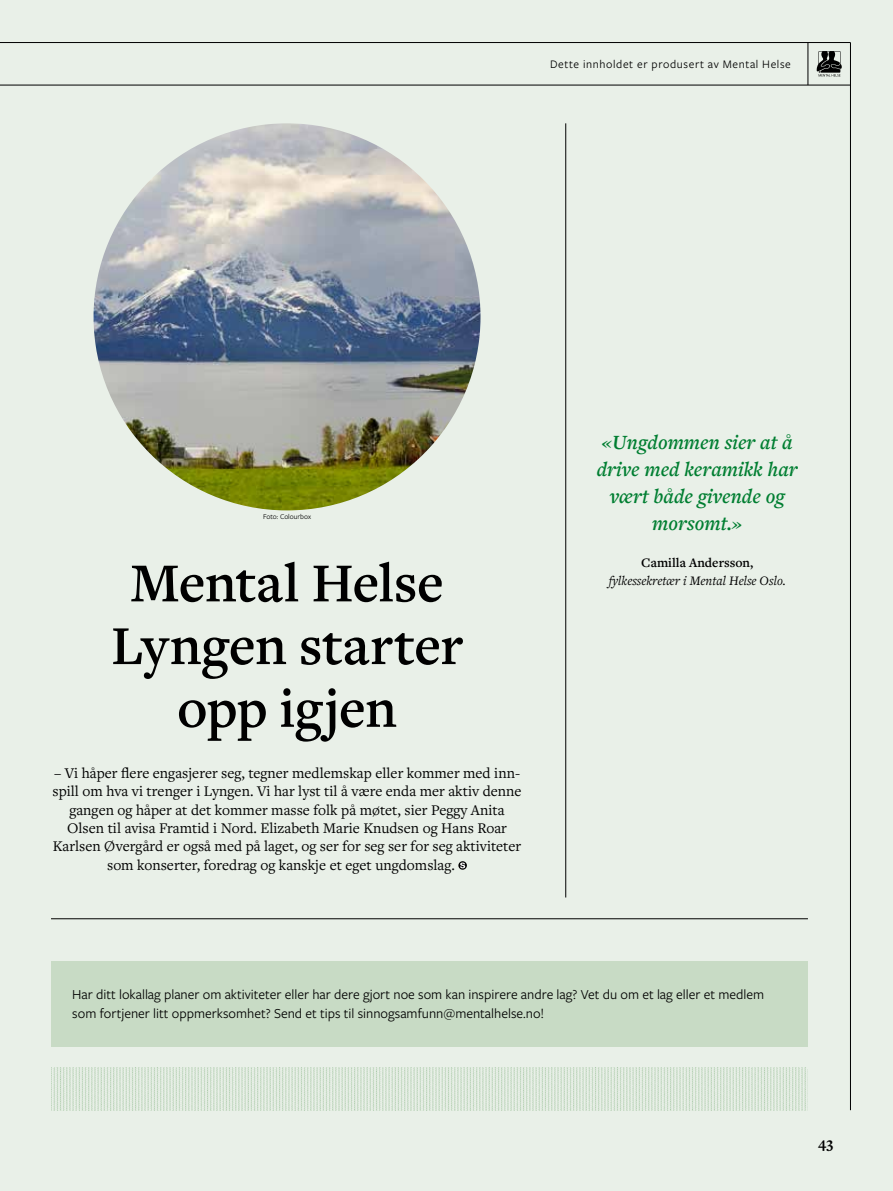
<style>
.page{position:relative;width:893px;height:1191px;background:#e9f0e8}
.page>*{position:absolute;margin:0;border:0;box-sizing:border-box;transform-origin:0 0}
.t1{font:600 57px/62.7px "Freight Text Pro";letter-spacing:-.01em;color:#000;text-align:center}
.t2{font:italic 600 21px/27px "Freight Text Pro";color:#007e31;text-align:center}
.t3{font:700 15.75px "Freight Text Pro";color:#000}
.t4{font:15.3px "Freight Text Pro";color:#000}
.t5{font:14.25px/18.8px "Freight Sans Pro";color:#000}
.t6{font:italic 13.5px "Freight Text Pro";color:#000}
.t7{font:600 13.5px "Freight Text Pro";color:#000}
.t8{font:12px "Freight Sans Pro";letter-spacing:.05em;color:#000}
.t9{font:7.5px "Freight Sans Pro";color:#000}
</style>
<div class="page">
<hr style="left:808px;top:43px;width:1px;height:42px;background:#000">
<hr style="left:850px;top:43px;width:1px;height:1067px;background:#000">
<hr style="left:0;top:42px;width:850px;height:1px;background:#000">
<hr style="left:0;top:85px;width:850px;height:1px;background:#000">
<svg style="left:817px;top:51px;width:25px;height:26px"></svg>
<div style="left:51px;top:961px;width:757px;height:85px;background:#c8dbc5"></div>
<img style="left:51px;top:1067px;width:757px;height:43px">
<svg style="left:458px;top:861px;width:9px;height:8px"></svg>
<svg style="left:460px;top:862px;width:5px;height:6px"></svg>
<img style="left:94px;top:123px;width:386px;height:387px;border-radius:193px">
<hr style="left:51px;top:918px;width:757px;height:1px;background:#000">
<hr style="left:565px;top:123px;width:1px;height:774px;background:#000">
<p class="t8" style="left:550px;top:56px;width:242px">Dette innholdet er produsert av Mental Helse</p>
<p class="t9" style="left:263px;top:512px;width:49px">Foto: Colourbox</p>
<h1 class="t1" style="left:111px;top:550px;width:354px">Mental Helse<br>Lyngen starter opp igjen</h1>
<p class="t4" style="left:54px;top:763px;width:467px">– Vi håper flere engasjerer seg, tegner medlemskap eller kommer med inn-</p>
<p class="t4" style="left:52px;top:781px;width:471px">spill om hva vi trenger i Lyngen. Vi har lyst til å være enda mer aktiv denne</p>
<p class="t4" style="left:69px;top:799px;width:437px">gangen og håper at det kommer masse folk på møtet, sier Peggy Anita</p>
<p class="t4" style="left:67px;top:818px;width:441px">Olsen til avisa Framtid i Nord. Elizabeth Marie Knudsen og Hans Roar</p>
<p class="t4" style="left:53px;top:836px;width:470px">Karlsen Øvergård er også med på laget, og ser for seg ser for seg aktiviteter</p>
<p class="t4" style="left:107px;top:854px;width:349px">som konserter, foredrag og kanskje et eget ungdomslag.</p>
<h2 class="t2" style="left:597px;top:428px;width:203px">«Ungdommen sier at å drive med keramikk har vært både givende og morsomt.»</h2>
<p class="t7" style="left:641px;top:553px;width:113px">Camilla Andersson,</p>
<p class="t6" style="left:609px;top:572px;width:178px">fylkessekretær i Mental Helse Oslo.</p>
<p class="t5" style="left:72px;top:984px;width:693px">Har ditt lokallag planer om aktiviteter eller har dere gjort noe som kan inspirere andre lag? Vet du om et lag eller et medlem som fortjener litt oppmerksomhet? Send et tips til sinnogsamfunn@mentalhelse.no!</p>
<p class="t3" style="left:818px;top:1132px;width:17px">43</p>
</div>
